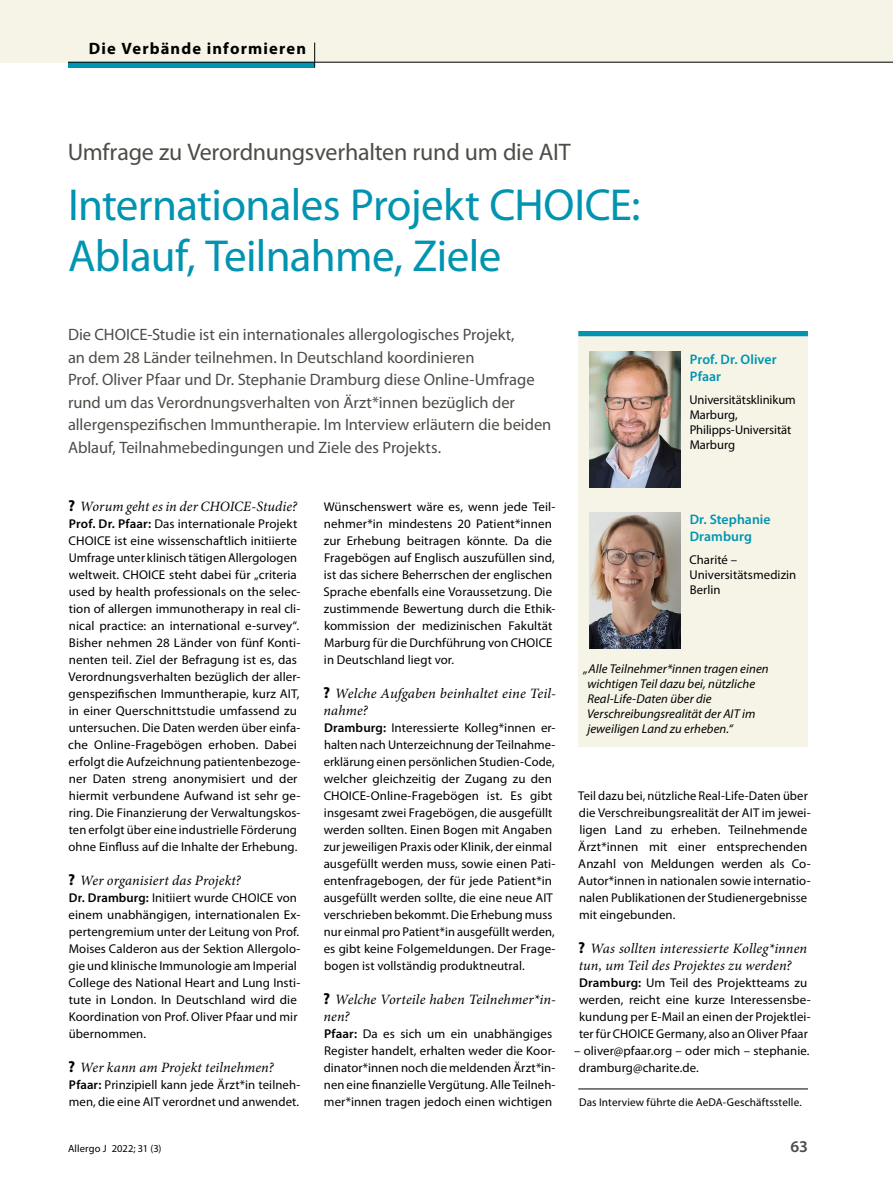
<style>
.page{position:relative;width:893px;height:1187px;background:#fff}
.page>*{position:absolute;margin:0;border:0;box-sizing:border-box;transform-origin:0 0}
.Title_1{font:45px/51px "Myriad Pro";letter-spacing:-.015em;color:#0094b1}
.SuperTitle_x{font:24px "Myriad Pro";letter-spacing:-.01em;color:#4d4c47}
.Trailer_2-row{font:16.5px/22.5px "Myriad Pro";letter-spacing:-.005em;color:#4d4c47}
.t1{font:700 16.5px "Myriad Pro";letter-spacing:.07em;color:#000}
.t2{font:600 16.5px "Myriad Pro";color:#4d4c47}
.t3{font:italic 14.25px/17px "Minion Pro";letter-spacing:.005em;color:#000}
.Image_Caption_x1Auth{font:600 13.8px/17px "Myriad Pro";letter-spacing:.005em;color:#0094b1}
.Para_Answer_x{font:12.75px/17px "Myriad Pro";letter-spacing:.005em;color:#000}
.Image_Caption_x3_Eye{font:italic 12.75px/15px "Myriad Pro";letter-spacing:.005em;color:#000}
.Image_Caption_x2__Bo{font:12.75px/15px "Myriad Pro";color:#000}
.Source_x{font:11.25px "Myriad Pro";letter-spacing:.01em;color:#000}
.t4{font:10.5px "Myriad Pro";letter-spacing:.01em;color:#000}
.s1{font-family:"Myriad Pro";font-weight:700;font-style:normal;font-size:15.9px}
.s2{font-weight:600}
</style>
<div class="page">
<div style="left:0;top:0;width:893px;height:62px;background:#f6f4e6"></div>
<hr style="left:578px;top:1088px;width:230px;height:1px;background:#000">
<div style="left:578px;top:331px;width:230px;height:415px;background:#f6f4e6"></div>
<div style="left:578px;top:331px;width:230px;height:5px;background:#0094b1"></div>
<img style="left:589px;top:352px;width:91px;height:135px">
<img style="left:589px;top:512px;width:91px;height:136px">
<div style="left:68px;top:62px;width:247px;height:5px;background:#0094b1"></div>
<hr style="left:68px;top:62px;width:247px;height:1px;background:#000">
<hr style="left:315px;top:62px;width:578px;height:1px;background:#000">
<svg style="left:314px;top:43px;width:1px;height:24px"></svg>
<p class="t1" style="left:89px;top:37px;width:219px">Die Verbände informieren</p>
<p class="SuperTitle_x" style="left:68px;top:137px;width:504px">Umfrage zu Verordnungsverhalten rund um die AIT</p>
<p class="Title_1" style="left:68px;top:178px;width:574px">Internationales Projekt CHOICE:<br>Ablauf, Teilnahme, Ziele</p>
<p class="Trailer_2-row" style="left:68px;top:323px;width:485px">Die CHOICE-Studie ist ein internationales allergologisches Projekt,<br>an dem 28 Länder teilnehmen. In Deutschland koordinieren<br>Prof. Oliver Pfaar und Dr. Stephanie Dramburg diese Online-Umfrage rund um das Verordnungsverhalten von Ärzt*innen bezüglich der allergenspezifischen Immuntherapie. Im Interview erläutern die beiden Ablauf, Teilnahmebedingungen und Ziele des Projekts.</p>
<p class="Image_Caption_x1Auth" style="left:690px;top:351px;width:88px">Prof. Dr. Oliver<br>Pfaar</p>
<p class="Image_Caption_x2__Bo" style="left:689px;top:392px;width:108px">Universitätsklinikum<br>Marburg,<br>Philipps-Universität<br>Marburg</p>
<p class="t3" style="left:68px;top:497px;width:231px"><span class="s1">?</span> Worum geht es in der CHOICE-Studie?</p>
<p class="Para_Answer_x" style="left:68px;top:514px;width:234px"><span class="s2">Prof. Dr. Pfaar:</span> Das internationale Projekt CHOICE ist eine wissenschaftlich initiierte Umfrage unter klinisch tätigen Allergologen weltweit. CHOICE steht dabei für „criteria used by health professionals on the selec&shy;tion of allergen immunotherapy in real cli&shy;nical practice: an international e-survey“.<br>Bisher nehmen 28 Länder von fünf Konti&shy;nenten teil. Ziel der Befragung ist es, das Verordnungsverhalten bezüglich der aller&shy;genspezifischen Immuntherapie, kurz AIT, in einer Querschnittstudie umfassend zu untersuchen. Die Daten werden über einfa&shy;che Online-Fragebögen erhoben. Dabei erfolgt die Aufzeichnung patientenbezoge&shy;ner Daten streng anonymisiert und der hiermit verbundene Aufwand ist sehr ge&shy;ring. Die Finanzierung der Verwaltungskos&shy;ten erfolgt über eine industrielle Förderung ohne Einfluss auf die Inhalte der Erhebung.</p>
<p class="t3" style="left:68px;top:871px;width:174px"><span class="s1">?</span> Wer organisiert das Projekt?</p>
<p class="Para_Answer_x" style="left:69px;top:888px;width:233px"><span class="s2">Dr. Dramburg:</span> Initiiert wurde CHOICE von einem unabhängigen, internationalen Ex&shy;pertengremium unter der Leitung von Prof.<br>Moises Calderon aus der Sektion Allergolo&shy;gie und klinische Immunologie am Imperial College des National Heart and Lung Insti&shy;tute in London. In Deutschland wird die Koordination von Prof. Oliver Pfaar und mir übernommen.</p>
<p class="t3" style="left:68px;top:1058px;width:207px"><span class="s1">?</span> Wer kann am Projekt teilnehmen?</p>
<p class="Para_Answer_x" style="left:69px;top:1076px;width:233px"><span class="s2">Pfaar:</span> Prinzipiell kann jede Ärzt*in teilneh&shy;men, die eine AIT verordnet und anwendet.</p>
<p class="Para_Answer_x" style="left:324px;top:497px;width:233px">Wünschenswert wäre es, wenn jede Teil&shy;nehmer*in mindestens 20 Patient*innen zur Erhebung beitragen könnte. Da die Fragebögen auf Englisch auszufüllen sind, ist das sichere Beherrschen der englischen Sprache ebenfalls eine Voraussetzung. Die zustimmende Bewertung durch die Ethik&shy;kommission der medizinischen Fakultät Marburg für die Durchführung von CHOICE in Deutschland liegt vor.</p>
<p class="t3" style="left:323px;top:684px;width:234px"><span class="s1">?</span> Welche Aufgaben beinhaltet eine Teil&shy;nahme?</p>
<p class="Para_Answer_x" style="left:324px;top:718px;width:233px"><span class="s2">Dramburg:</span> Interessierte Kolleg*innen er&shy;halten nach Unterzeichnung der Teilnahme&shy;erklärung einen persönlichen Studien-Code, welcher gleichzeitig der Zugang zu den CHOICE-Online-Fragebögen ist. Es gibt insgesamt zwei Fragebögen, die ausgefüllt werden sollten. Einen Bogen mit Angaben zur jeweiligen Praxis oder Klinik, der einmal ausgefüllt werden muss, sowie einen Pati&shy;entenfragebogen, der für jede Patient*in ausgefüllt werden sollte, die eine neue AIT verschrieben bekommt. Die Erhebung muss nur einmal pro Patient*in ausgefüllt werden, es gibt keine Folgemeldungen. Der Frage&shy;bogen ist vollständig produktneutral.</p>
<p class="t3" style="left:323px;top:990px;width:233px"><span class="s1">?</span> Welche Vorteile haben Teilnehmer*in&shy;nen?</p>
<p class="Para_Answer_x" style="left:324px;top:1025px;width:233px"><span class="s2">Pfaar:</span> Da es sich um ein unabhängiges Register handelt, erhalten weder die Koor&shy;dinator*innen noch die meldenden Ärzt*in&shy;nen eine finanzielle Vergütung. Alle Teilneh&shy;mer*innen tragen jedoch einen wichtigen</p>
<p class="Image_Caption_x1Auth" style="left:690px;top:511px;width:82px">Dr. Stephanie<br>Dramburg</p>
<p class="Image_Caption_x2__Bo" style="left:689px;top:552px;width:108px">Charité –<br>Universitätsmedizin<br>Berlin</p>
<p class="Image_Caption_x3_Eye" style="left:584px;top:661px;width:187px">„Alle Teilnehmer*innen tragen einen wichtigen Teil dazu bei, nützliche<br>Real-Life-Daten über die<br>Verschreibungsrealität der AIT im jeweiligen Land zu erheben.“</p>
<p class="Para_Answer_x" style="left:578px;top:786px;width:234px">Teil dazu bei, nützliche Real-Life-Daten über die Verschreibungsrealität der AIT im jewei&shy;ligen Land zu erheben. Teilnehmende Ärzt*innen mit einer entsprechenden Anzahl von Meldungen werden als Co-Autor*innen in nationalen sowie internatio&shy;nalen Publikationen der Studienergebnisse mit eingebunden.</p>
<p class="t3" style="left:578px;top:939px;width:230px"><span class="s1">?</span> Was sollten interessierte Kolleg*innen tun, um Teil des Projektes zu werden?</p>
<p class="Para_Answer_x" style="left:579px;top:974px;width:233px"><span class="s2">Dramburg:</span> Um Teil des Projektteams zu werden, reicht eine kurze Interessensbe&shy;kundung per E-Mail an einen der Projektlei&shy;ter für CHOICE Germany, also an Oliver Pfaar</p>
<p class="Para_Answer_x" style="left:579px;top:1042px;width:232px;text-indent:-5px">– oliver@pfaar.org – oder mich – stephanie. dramburg@charite.de.</p>
<p class="Source_x" style="left:579px;top:1095px;width:224px">Das Interview führte die AeDA-Geschäftsstelle.</p>
<p class="t4" style="left:68px;top:1141px;width:95px">Allergo J 2022; 31 (3)</p>
<p class="t2" style="left:790px;top:1135px;width:19px">63</p>
</div>
